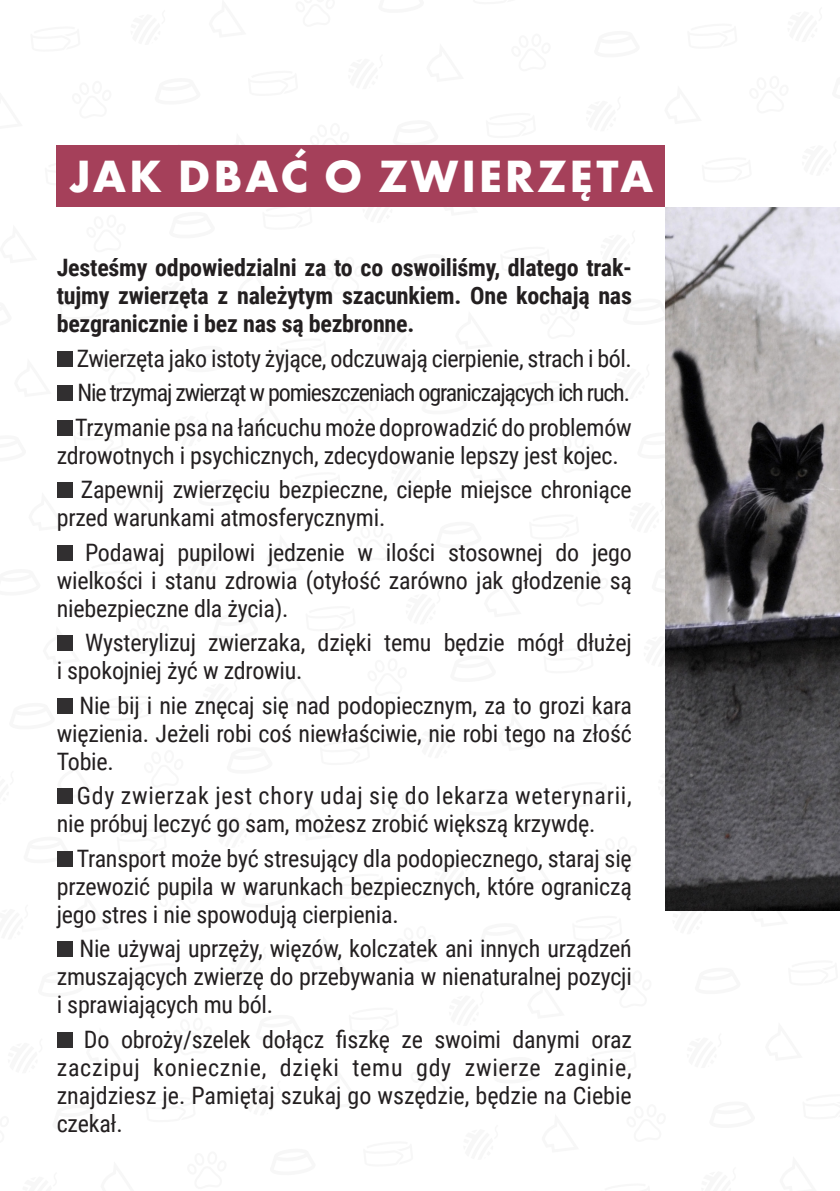
<style>
.page{position:relative;width:840px;height:1191px;background:#fff}
.page>*{position:absolute;margin:0;border:0;box-sizing:border-box;transform-origin:0 0}
.t1{font:47px "Futura PT Bold";letter-spacing:.06em;color:#fff}
.t2{font:24px/28px "Roboto Condensed";letter-spacing:-.01em;color:#231f20;text-align:justify}
.t3{font:700 24px/28px "Roboto Condensed";letter-spacing:-.01em;color:#231f20;text-align:justify}
.t4{font:24px/28px "Roboto Condensed";letter-spacing:.03em;color:#231f20}
</style>
<div class="page">
<svg style="left:56px;top:159px;width:1px;height:27px"></svg>
<svg style="left:145px;top:145px;width:35px;height:1px"></svg>
<svg style="left:223px;top:145px;width:37px;height:1px"></svg>
<svg style="left:310px;top:145px;width:39px;height:1px"></svg>
<svg style="left:392px;top:145px;width:46px;height:1px"></svg>
<svg style="left:72px;top:635px;width:1px;height:16px"></svg>
<svg style="left:672px;top:910px;width:34px;height:1px"></svg>
<svg style="left:750px;top:910px;width:37px;height:1px"></svg>
<img style="left:665px;top:207px;width:174px;height:703px">
<div style="left:57px;top:351px;width:15px;height:15px;background:#312f30"></div>
<div style="left:57px;top:385px;width:15px;height:16px;background:#312f30"></div>
<div style="left:57px;top:420px;width:15px;height:15px;background:#312f30"></div>
<div style="left:57px;top:482px;width:15px;height:16px;background:#312f30"></div>
<div style="left:57px;top:545px;width:15px;height:15px;background:#312f30"></div>
<div style="left:57px;top:635px;width:15px;height:16px;background:#312f30"></div>
<div style="left:57px;top:698px;width:15px;height:15px;background:#312f30"></div>
<div style="left:57px;top:788px;width:15px;height:16px;background:#312f30"></div>
<div style="left:57px;top:851px;width:15px;height:15px;background:#312f30"></div>
<div style="left:57px;top:941px;width:15px;height:16px;background:#312f30"></div>
<div style="left:57px;top:1032px;width:15px;height:15px;background:#312f30"></div>
<div style="left:57px;top:146px;width:607px;height:61px;background:#a5405a"></div>
<h1 class="t1" style="left:69px;top:146px;width:585px">JAK DBAĆ O ZWIERZĘTA</h1>
<p class="t3" style="left:57px;top:253px;width:576px">Jesteśmy odpowiedzialni za to co oswoiliśmy, dlatego trak&shy;tujmy zwierzęta z należytym szacunkiem. One kochają nas bezgranicznie i bez nas są bezbronne.</p>
<p class="t2" style="left:75px;top:340px;width:558px;line-height:34.4px">Zwierzęta jako istoty żyjące, odczuwają cierpienie, strach i ból.<br>Nie trzymaj zwierząt w pomieszczeniach ograniczających ich ruch.<br>Trzymanie psa na łańcuchu może doprowadzić do problemów</p>
<p class="t2" style="left:81px;top:437px;width:552px;line-height:34.4px;text-indent:-24px">zdrowotnych i psychicznych, zdecydowanie lepszy jest kojec.<br>Zapewnij zwierzęciu bezpieczne, ciepłe miejsce chroniące</p>
<p class="t2" style="left:85px;top:499px;width:548px;line-height:34.4px;text-indent:-28px">przed warunkami atmosferycznymi.<br>Podawaj pupilowi jedzenie w ilości stosownej do jego</p>
<p class="t2" style="left:57px;top:565px;width:576px">wielkości i stanu zdrowia (otyłość zarówno jak głodzenie są niebezpieczne dla życia).</p>
<p class="t2" style="left:57px;top:627px;width:576px;text-indent:28px">Wysterylizuj zwierzaka, dzięki temu będzie mógł dłużej i spokojniej żyć w zdrowiu.</p>
<p class="t2" style="left:57px;top:690px;width:576px;text-indent:23px">Nie bij i nie znęcaj się nad podopiecznym, za to grozi kara więzienia. Jeżeli robi coś niewłaściwie, nie robi tego na złość Tobie.</p>
<p class="t4" style="left:57px;top:780px;width:576px;text-indent:20px">Gdy zwierzak jest chory udaj się do lekarza weterynarii, nie próbuj leczyć go sam, możesz zrobić większą krzywdę.</p>
<p class="t2" style="left:57px;top:843px;width:576px;text-indent:20px">Transport może być stresujący dla podopiecznego, staraj się przewozić pupila w warunkach bezpiecznych, które ograniczą jego stres i nie spowodują cierpienia.</p>
<p class="t2" style="left:57px;top:933px;width:576px;text-indent:23px">Nie używaj uprzęży, więzów, kolczatek ani innych urządzeń zmuszających zwierzę do przebywania w nienaturalnej pozycji i sprawiających mu ból.</p>
<p class="t2" style="left:57px;top:1024px;width:576px;text-indent:27px">Do obroży/szelek dołącz fiszkę ze swoimi danymi oraz zaczipuj koniecznie, dzięki temu gdy zwierze zaginie, znajdziesz je. Pamiętaj szukaj go wszędzie, będzie na Ciebie czekał.</p>
</div>
